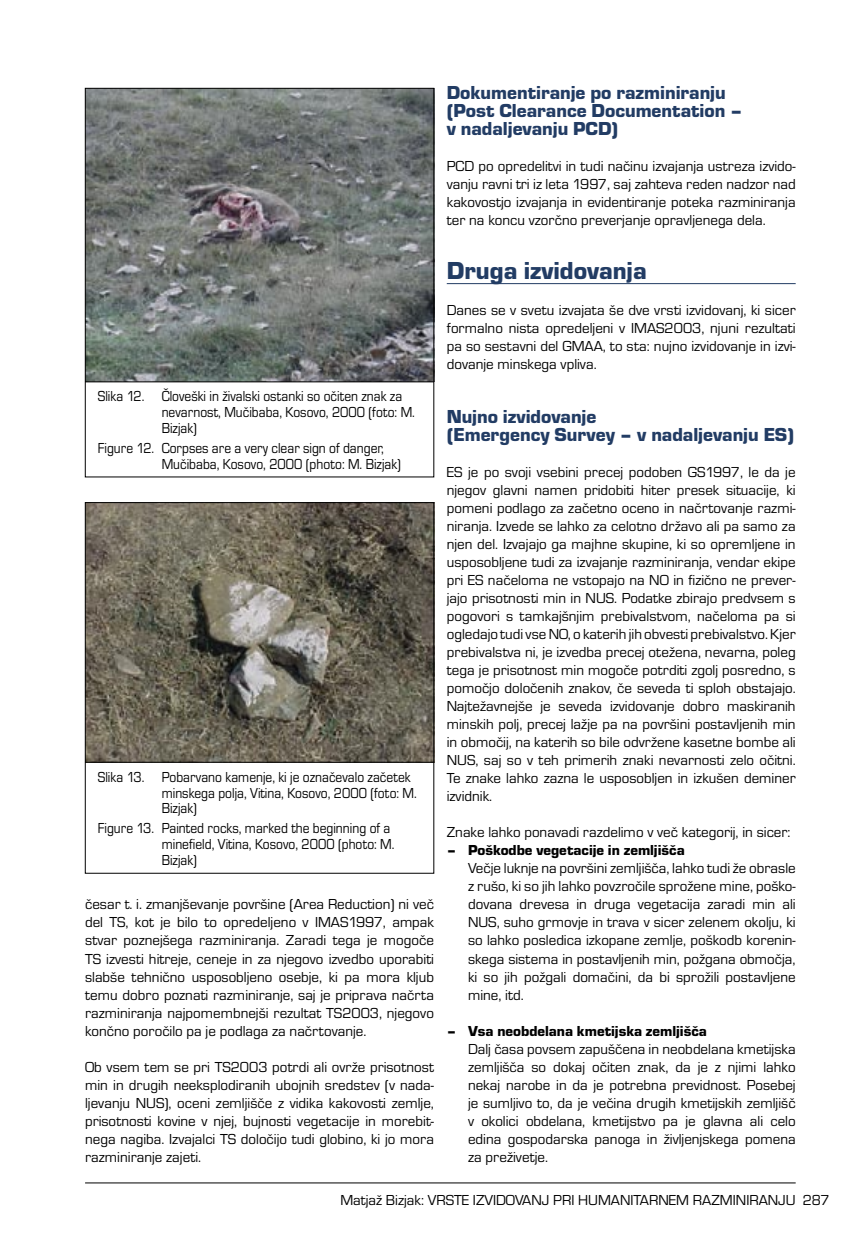
<style>
.page{position:relative;width:851px;height:1234px;background:#fff}
.page>*{position:absolute;margin:0;border:0;box-sizing:border-box;transform-origin:0 0}
.t1{font:25.5px "Eurostile TEE Blac";color:#223c64}
.t2{font:19.5px/18px "Eurostile TEE Blac";color:#223c64}
.t3{font:15px/18px "Eurostile TEE";color:#000;text-align:justify}
.t4{font:15px/15.8px "Eurostile TEE";color:#000;scale:.9 1}
.t5{font:15px "Eurostile TEE Blac";color:#000}
</style>
<div class="page">
<hr style="left:85px;top:1182px;width:710px;height:1px;background:#000">
<img style="left:87px;top:90px;width:345px;height:291px">
<img style="left:87px;top:504px;width:345px;height:257px">
<hr style="left:446px;top:283px;width:349px;height:1px;background:#223c64">
<div style="left:85px;top:88px;width:349px;height:389px;border:1px solid #000"></div>
<hr style="left:85px;top:381px;width:349px;height:1px;background:#000">
<div style="left:85px;top:502px;width:349px;height:371px;border:1px solid #000"></div>
<hr style="left:85px;top:761px;width:349px;height:1px;background:#000">
<p class="t4" style="left:162px;top:389px;width:283px;text-indent:-64px">Slika 12. Človeški in živalski ostanki so očiten znak za nevarnost, Mučibaba, Kosovo, 2000 (foto: M.<br>Bizjak)</p>
<p class="t4" style="left:162px;top:440px;width:267px;text-indent:-64px">Figure 12. Corpses are a very clear sign of danger,<br>Mučibaba, Kosovo, 2000 (photo: M. Bizjak)</p>
<p class="t4" style="left:162px;top:769px;width:285px;text-indent:-64px">Slika 13. Pobarvano kamenje, ki je označevalo začetek minskega polja, Vitina, Kosovo, 2000 (foto: M.<br>Bizjak)</p>
<p class="t4" style="left:162px;top:820px;width:260px;text-indent:-64px">Figure 13. Painted rocks, marked the beginning of a minefield, Vitina, Kosovo, 2000 (photo: M.<br>Bizjak)</p>
<p class="t3" style="left:85px;top:895px;width:350px">česar t. i. zmanjševanje površine (Area Reduction) ni več del TS, kot je bilo to opredeljeno v IMAS1997, ampak stvar poznejšega razminiranja. Zaradi tega je mogoče TS izvesti hitreje, ceneje in za njegovo izvedbo uporabiti slabše tehnično usposobljeno osebje, ki pa mora kljub temu dobro poznati razminiranje, saj je priprava načrta razminiranja najpomembnejši rezultat TS2003, njegovo končno poročilo pa je podlaga za načrtovanje.</p>
<p class="t3" style="left:85px;top:1057px;width:350px">Ob vsem tem se pri TS2003 potrdi ali ovrže prisotnost min in drugih neeksplodiranih ubojnih sredstev (v nada&shy;ljevanju NUS), oceni zemljišče z vidika kakovosti zemlje, prisotnosti kovine v njej, bujnosti vegetacije in morebit&shy;nega nagiba. Izvajalci TS določijo tudi globino, ki jo mora razminiranje zajeti.</p>
<h2 class="t2" style="left:446px;top:84px;width:297px">Dokumentiranje po razminiranju (Post Clearance Documentation – v nadaljevanju PCD)</h2>
<p class="t3" style="left:446px;top:157px;width:350px">PCD po opredelitvi in tudi načinu izvajanja ustreza izvido&shy;vanju ravni tri iz leta 1997, saj zahteva reden nadzor nad kakovostjo izvajanja in evidentiranje poteka razminiranja ter na koncu vzorčno preverjanje opravljenega dela.</p>
<h1 class="t1" style="left:446px;top:256px;width:201px">Druga izvidovanja</h1>
<p class="t3" style="left:446px;top:301px;width:350px">Danes se v svetu izvajata še dve vrsti izvidovanj, ki sicer formalno nista opredeljeni v IMAS2003, njuni rezultati pa so sestavni del GMAA, to sta: nujno izvidovanje in izvi&shy;dovanje minskega vpliva.</p>
<h2 class="t2" style="left:446px;top:408px;width:349px">Nujno izvidovanje<br>(Emergency Survey – v nadaljevanju ES)</h2>
<p class="t3" style="left:446px;top:463px;width:350px">ES je po svoji vsebini precej podoben GS1997, le da je njegov glavni namen pridobiti hiter presek situacije, ki pomeni podlago za začetno oceno in načrtovanje razmi&shy;niranja. Izvede se lahko za celotno državo ali pa samo za njen del. Izvajajo ga majhne skupine, ki so opremljene in usposobljene tudi za izvajanje razminiranja, vendar ekipe pri ES načeloma ne vstopajo na NO in fizično ne prever&shy;jajo prisotnosti min in NUS. Podatke zbirajo predvsem s pogovori s tamkajšnjim prebivalstvom, načeloma pa si ogledajo tudi vse NO, o katerih jih obvesti prebivalstvo. Kjer prebivalstva ni, je izvedba precej otežena, nevarna, poleg tega je prisotnost min mogoče potrditi zgolj posredno, s pomočjo določenih znakov, če seveda ti sploh obstajajo.<br>Najtežavnejše je seveda izvidovanje dobro maskiranih minskih polj, precej lažje pa na površini postavljenih min in območij, na katerih so bile odvržene kasetne bombe ali NUS, saj so v teh primerih znaki nevarnosti zelo očitni.<br>Te znake lahko zazna le usposobljen in izkušen deminer izvidnik.</p>
<p class="t3" style="left:446px;top:823px;width:345px">Znake lahko ponavadi razdelimo v več kategorij, in sicer:</p>
<p class="t5" style="left:446px;top:842px;width:239px">– Poškodbe vegetacije in zemljišča</p>
<p class="t3" style="left:468px;top:859px;width:329px">Večje luknje na površini zemljišča, lahko tudi že obrasle z rušo, ki so jih lahko povzročile sprožene mine, poško&shy;dovana drevesa in druga vegetacija zaradi min ali NUS, suho grmovje in trava v sicer zelenem okolju, ki so lahko posledica izkopane zemlje, poškodb korenin&shy;skega sistema in postavljenih min, požgana območja, ki so jih požgali domačini, da bi sprožili postavljene mine, itd.</p>
<p class="t5" style="left:446px;top:1022px;width:261px">– Vsa neobdelana kmetijska zemljišča</p>
<p class="t3" style="left:468px;top:1039px;width:329px">Dalj časa povsem zapuščena in neobdelana kmetijska zemljišča so dokaj očiten znak, da je z njimi lahko nekaj narobe in da je potrebna previdnost. Posebej je sumljivo to, da je večina drugih kmetijskih zemljišč v okolici obdelana, kmetijstvo pa je glavna ali celo edina gospodarska panoga in življenjskega pomena za preživetje.</p>
<p class="t3" style="left:340px;top:1190px;width:457px">Matjaž Bizjak: VRSTE IZVIDOVANJ PRI HUMANITARNEM RAZMINIRANJU</p>
<p class="t3" style="left:802px;top:1190px;width:28px">287</p>
</div>
